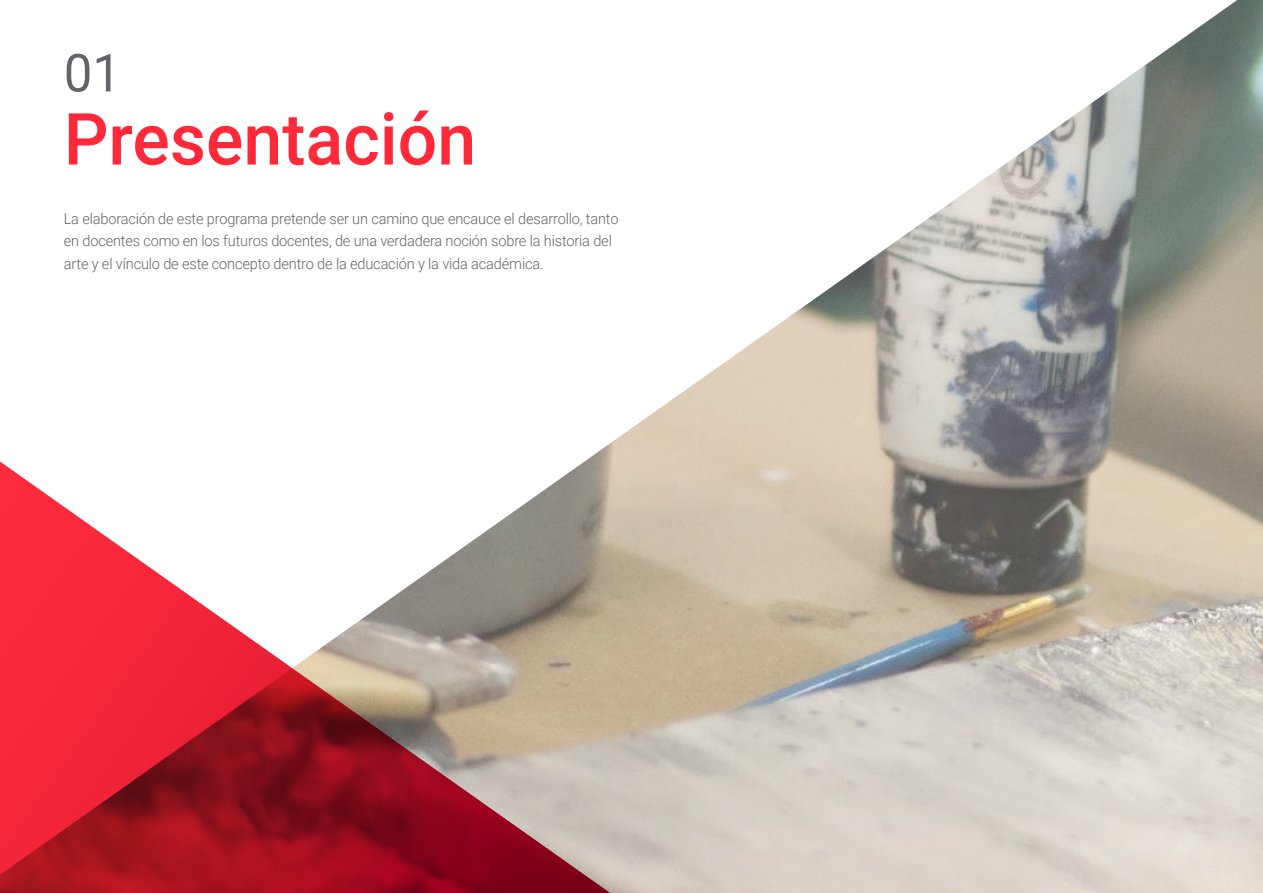
<style>
.page{position:relative;width:1263px;height:893px;background:#fff}
.page>*{position:absolute;margin:0;border:0;box-sizing:border-box;transform-origin:0 0}
.t1{font:500 72px "Roboto";color:#ff293a}
.t2{font:52.5px "Roboto";color:#61646a}
.t3{font:300 15px/22.5px "Roboto";letter-spacing:-.01em;color:#61646a}
</style>
<div class="page">
<img style="left:607px;top:0;width:656px;height:893px">
<svg style="left:0;top:446px;width:640px;height:447px"></svg>
<h2 class="t2" style="left:64px;top:36px;width:59px">01</h2>
<h1 class="t1" style="left:64px;top:89px;width:414px">Presentación</h1>
<p class="t3" style="left:64px;top:207px;width:556px">La elaboración de este programa pretende ser un camino que encauce el desarrollo, tanto en docentes como en los futuros docentes, de una verdadera noción sobre la historia del arte y el vínculo de este concepto dentro de la educación y la vida académica.</p>
</div>
